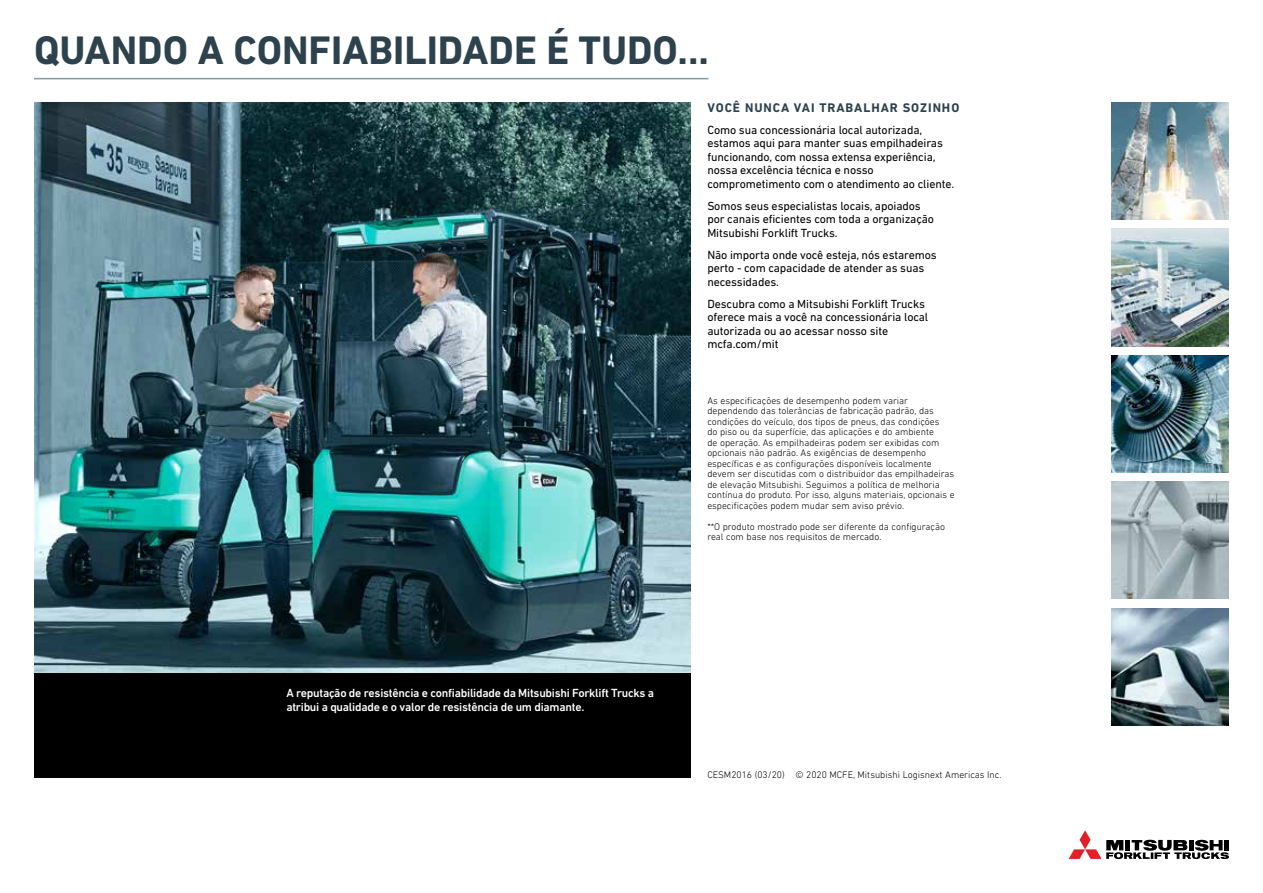
<style>
.page{position:relative;width:1263px;height:893px;background:#fff}
.page>*{position:absolute;margin:0;border:0;box-sizing:border-box;transform-origin:0 0}
.t1{font:700 40.5px "DIN Next LT Pro";color:#2d424d}
.t2{font:700 12.75px "DIN Next LT Pro";letter-spacing:.075em;color:#2d424d}
.t3{font:12px/13.5px "DIN Next LT Pro";letter-spacing:-.01em;color:#000}
.t4{font:500 12px/13.5px "DIN Next LT Pro";letter-spacing:-.02em;color:#fff}
.t5{font:300 9.75px/10.5px "DIN Next LT Pro";color:#000}
</style>
<div class="page">
<svg style="left:1068px;top:830px;width:161px;height:29px"></svg>
<img style="left:34px;top:102px;width:656px;height:572px">
<div style="left:34px;top:674px;width:656px;height:104px;background:#000"></div>
<img style="left:1111px;top:102px;width:118px;height:118px">
<img style="left:1112px;top:482px;width:117px;height:117px">
<img style="left:1111px;top:355px;width:118px;height:118px">
<img style="left:1112px;top:608px;width:117px;height:117px">
<img style="left:1111px;top:229px;width:118px;height:117px">
<hr style="left:34px;top:78px;width:674px;height:1px;background:#7f9ca6">
<h1 class="t1" style="left:34px;top:27px;width:677px">QUANDO A CONFIABILIDADE É TUDO...</h1>
<h2 class="t2" style="left:707px;top:100px;width:253px">VOCÊ NUNCA VAI TRABALHAR SOZINHO</h2>
<p class="t3" style="left:707px;top:123px;width:248px">Como sua concessionária local autorizada, estamos aqui para manter suas empilhadeiras funcionando, com nossa extensa experiência, nossa excelência técnica e nosso comprometimento com o atendimento ao cliente.</p>
<p class="t3" style="left:707px;top:199px;width:228px">Somos seus especialistas locais, apoiados por canais eficientes com toda a organização<br>Mitsubishi Forklift Trucks.</p>
<p class="t3" style="left:707px;top:248px;width:231px">Não importa onde você esteja, nós estaremos perto - com capacidade de atender as suas necessidades.</p>
<p class="t3" style="left:707px;top:297px;width:222px">Descubra como a Mitsubishi Forklift Trucks oferece mais a você na concessionária local autorizada ou ao acessar nosso site mcfa.com/mit</p>
<p class="t5" style="left:707px;top:395px;width:249px">As especificações de desempenho podem variar dependendo das tolerâncias de fabricação padrão, das condições do veículo, dos tipos de pneus, das condições<br>do piso ou da superfície, das aplicações e do ambiente<br>de operação. As empilhadeiras podem ser exibidas com opcionais não padrão. As exigências de desempenho específicas e as configurações disponíveis localmente devem ser discutidas com o distribuidor das empilhadeiras de elevação Mitsubishi. Seguimos a política de melhoria contínua do produto. Por isso, alguns materiais, opcionais e especificações podem mudar sem aviso prévio.</p>
<p class="t5" style="left:707px;top:521px;width:239px">**O produto mostrado pode ser diferente da configuração real com base nos requisitos de mercado.</p>
<p class="t4" style="left:286px;top:686px;width:369px">A reputação de resistência e confiabilidade da Mitsubishi Forklift Trucks a atribui a qualidade e o valor de resistência de um diamante.</p>
<p class="t5" style="left:707px;top:769px;width:296px">CESM2016 (03/20) © 2020 MCFE, Mitsubishi Logisnext Americas Inc.</p>
</div>
